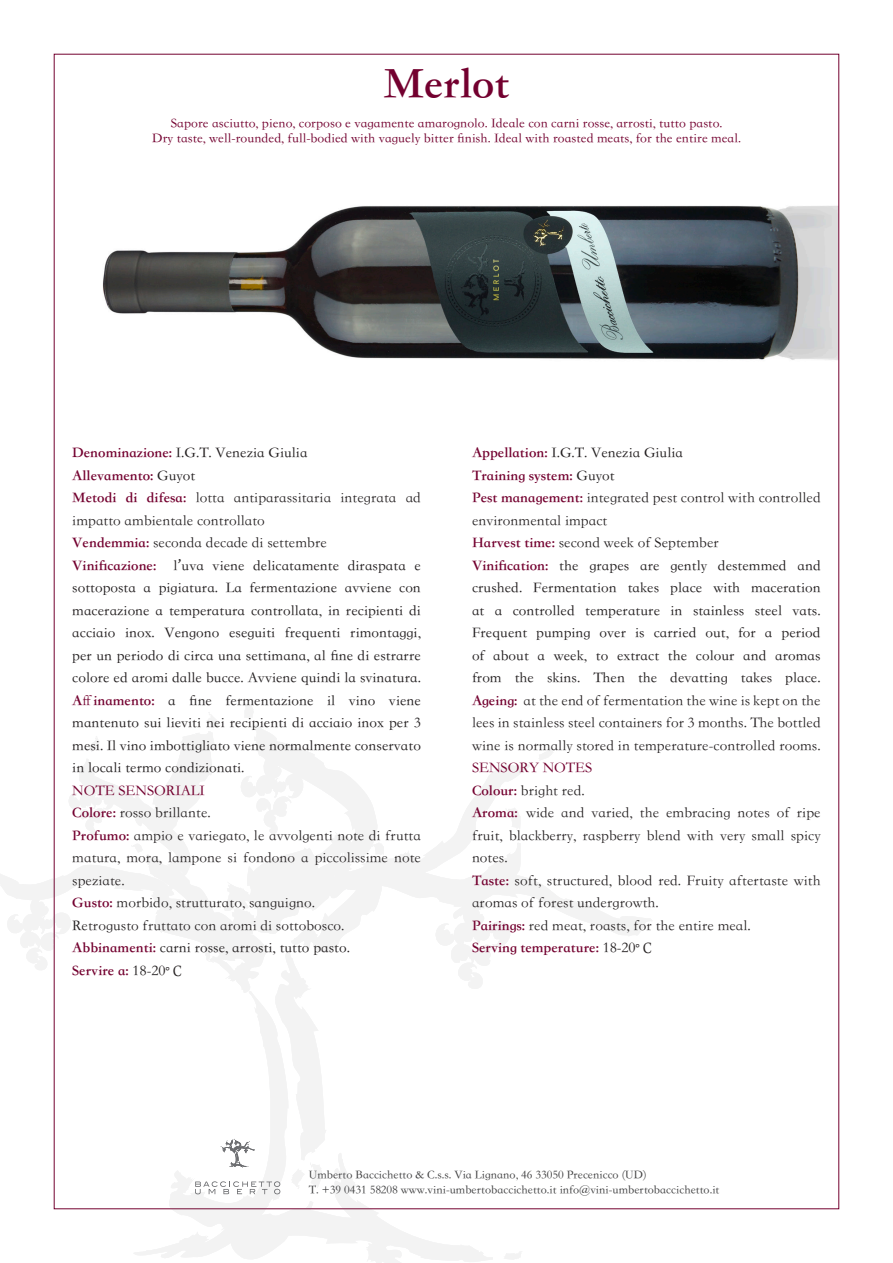
<style>
.page{position:relative;width:893px;height:1263px;background:#fff}
.page>*{position:absolute;margin:0;border:0;box-sizing:border-box;transform-origin:0 0}
.t1{font:45px "ST Songti SC Bold";color:#73002f}
.t2{font:15px/22.5px "ST Songti SC Regular";color:#231f20;text-align:justify}
.t3{font:15px/22.5px "ST Songti SC Light";color:#231f20}
.t4{font:15px "ST Songti SC Bold";color:#73002f}
.t5{font:15px "ST Songti SC Regular";color:#73002f}
.t6{font:13.5px "ST Songti TC Regular";color:#73002f}
.t7{font:12px "ST Songti TC Regular";color:#3e3e3f}
.s1{font-family:"ST Songti SC Bold";color:#73002f}
.s2{font-family:"ST Songti SC Regular";color:#231f20}
.s3{font-family:"ST Songti TC Regular";color:#231f20}
.s4{font-family:"Arno Pro";color:#231f20}
.s5{font-family:"Arno Pro";font-size:16.5px;color:#231f20}
.s6{font-family:"ST Songti SC Light"}
.s7{color:#73002f}
</style>
<div class="page">
<img style="left:102px;top:205px;width:735px;height:155px">
<svg style="left:0;top:702px;width:653px;height:561px"></svg>
<svg style="left:138px;top:993px;width:385px;height:267px"></svg>
<p class="t1" style="left:383px;top:58px;width:127px">Merlot</p>
<p class="t6" style="left:171px;top:116px;width:553px">Sapore asciutto, pieno, corposo e vagamente amarognolo. Ideale con carni rosse, arrosti, tutto pasto.</p>
<p class="t6" style="left:152px;top:130px;width:590px">Dry taste, well-rounded, full-bodied with vaguely bitter finish. Ideal with roasted meats, for the entire meal.</p>
<p class="t2" style="left:72px;top:442px;width:237px"><span class="s1">Denominazione:</span> I.G.T. Venezia Giulia</p>
<p class="t4" style="left:72px;top:467px;width:125px">Allevamento: <span class="s2">Guyot</span></p>
<p class="t3" style="left:72px;top:486px;width:350px"><span class="s1">Metodi di difesa:</span> lotta antiparassitaria integrata ad impatto ambientale controllato</p>
<p class="t3" style="left:72px;top:531px;width:256px"><span class="s1">Vendemmia:</span> seconda decade di settembre</p>
<p class="t2" style="left:72px;top:554px;width:350px"><span class="s1">Vinificazione:</span> l’uva viene delicatamente diraspata e sottoposta a pigiatura. La fermentazione avviene con macerazione a temperatura controllata, in recipienti di acciaio inox. Vengono eseguiti frequenti rimontaggi, per un periodo di circa una settimana, al fine di estrarre colore ed aromi dalle bucce. Avviene quindi la svinatura.<br><span class="s1">Affinamento:</span> a fine fermentazione il vino viene mantenuto sui lieviti nei recipienti di acciaio inox per 3 mesi. Il vino imbottigliato viene normalmente conservato in locali termo condizionati.</p>
<p class="t5" style="left:72px;top:782px;width:134px">NOTE SENSORIALI</p>
<p class="t3" style="left:72px;top:801px;width:140px"><span class="s1">Colore:</span> rosso brillante.</p>
<p class="t3" style="left:72px;top:824px;width:350px;text-align:justify"><span class="s1">Profumo:</span> ampio e variegato, le avvolgenti note di frutta matura, mora, lampone si fondono a piccolissime note speziate.</p>
<p class="t3" style="left:72px;top:891px;width:244px"><span class="s1">Gusto:</span> morbido, strutturato, sanguigno.</p>
<p class="t3" style="left:72px;top:914px;width:274px">Retrogusto fruttato con aromi di sottobosco.</p>
<p class="t2" style="left:72px;top:937px;width:279px"><span class="s1">Abbinamenti:</span> carni rosse, arrosti, tutto pasto.</p>
<p class="t4" style="left:72px;top:962px;width:111px">Servire a: <span class="s3">18-20</span><span class="s4">°</span> <span class="s5">C</span></p>
<p class="t2" style="left:472px;top:442px;width:213px"><span class="s1">Appellation:</span> I.G.T. Venezia Giulia</p>
<p class="t4" style="left:472px;top:467px;width:144px">Training system: <span class="s2">Guyot</span></p>
<p class="t3" style="left:472px;top:486px;width:350px"><span class="s1">Pest management:</span> integrated pest control with controlled environmental impact</p>
<p class="t3" style="left:472px;top:531px;width:248px"><span class="s1">Harvest time:</span> second week of September</p>
<p class="t2" style="left:472px;top:554px;width:350px"><span class="s1">Vinification:</span> the grapes are gently destemmed and crushed. Fermentation takes place with maceration at a controlled temperature in stainless steel vats.<br>Frequent pumping over is carried out, for a period of about a week, to extract the colour and aromas from the skins. Then the devatting takes place.<br><span class="s1">Ageing:</span> <span class="s6">at the end of fermentation the wine is kept on the lees in stainless steel containers for 3 months. The bottled wine is normally stored in temperature-controlled rooms.<br></span><span class="s7">SENSORY NOTES</span></p>
<p class="t3" style="left:472px;top:779px;width:114px"><span class="s1">Colour:</span> bright red.</p>
<p class="t3" style="left:472px;top:801px;width:350px;text-align:justify"><span class="s1">Aroma:</span> wide and varied, the embracing notes of ripe fruit, blackberry, raspberry blend with very small spicy notes.</p>
<p class="t3" style="left:472px;top:869px;width:350px"><span class="s1">Taste:</span> soft, structured, blood red. Fruity aftertaste with aromas of forest undergrowth.</p>
<p class="t3" style="left:472px;top:914px;width:280px"><span class="s1">Pairings:</span> red meat, roasts, for the entire meal.</p>
<p class="t4" style="left:472px;top:939px;width:181px">Serving temperature: <span class="s3">18-20</span><span class="s4">°</span> <span class="s5">C</span></p>
<p class="t7" style="left:309px;top:1168px;width:339px">Umberto Baccichetto &amp; C.s.s. Via Lignano, 46 33050 Precenicco (UD)</p>
<p class="t7" style="left:309px;top:1183px;width:412px">T. +39 0431 58208 www.vini-umbertobaccichetto.it info@vini-umbertobaccichetto.it</p>
</div>
